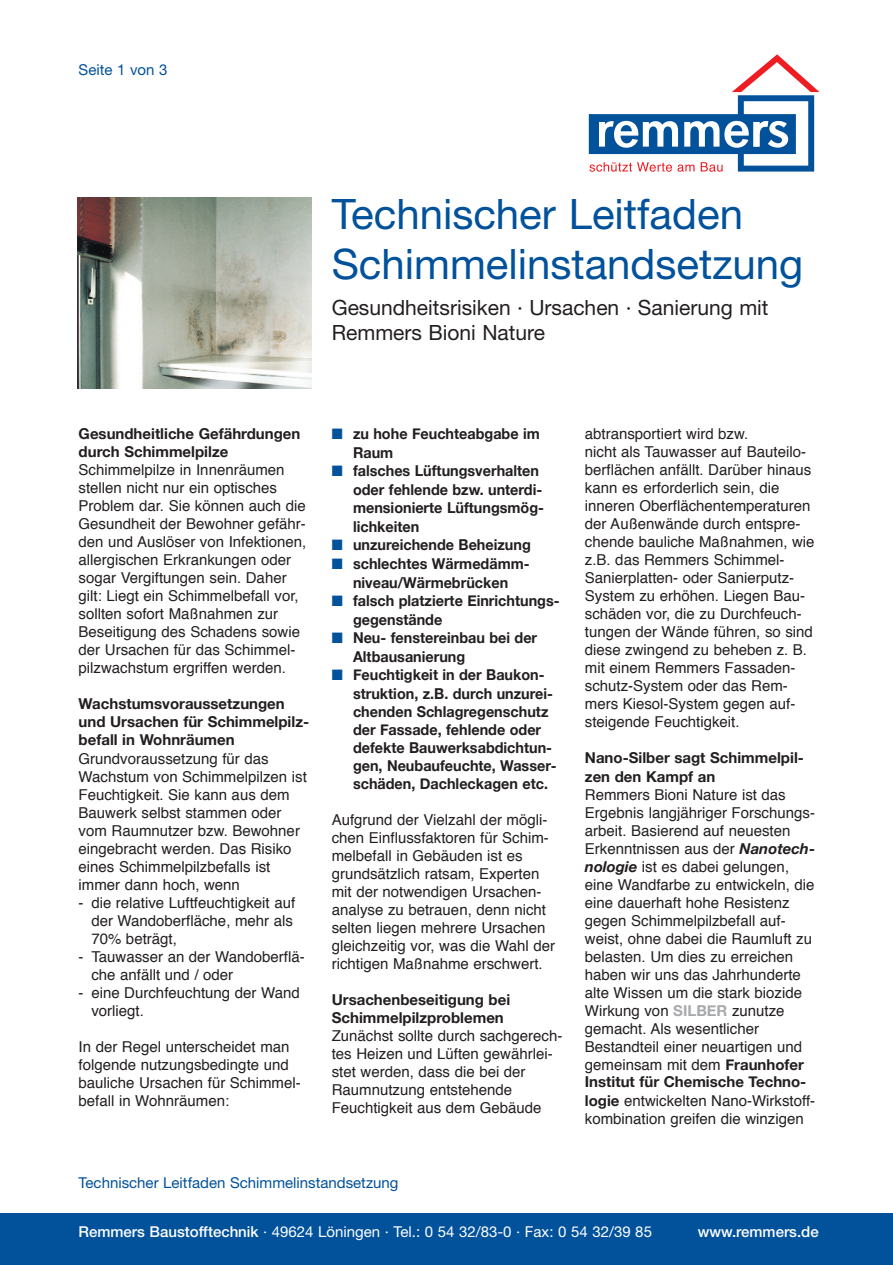
<style>
.page{position:relative;width:893px;height:1265px;background:#fff}
.page>*{position:absolute;margin:0;border:0;box-sizing:border-box;transform-origin:0 0}
.t1{font:42px/50.4px "Helvetica Neue";color:#01519b}
.t2{font:21px/25.2px "Helvetica Neue";color:#231f20}
.t3{font:15px/18px "Helvetica";color:#231f20}
.t4{font:700 15px/18.1px "Helvetica Neue";color:#231f20;scale:.96 1}
.t5{font:700 15px/18px "Helvetica Neue";color:#231f20}
.t6{font:15px "Helvetica Neue";color:#fff}
.t7{font:15px "Helvetica Neue";color:#01519b}
.t8{font:500 15px "Helvetica Neue";color:#fff}
.s1{color:#01519b}
.s2{font-family:"Helvetica Neue";font-weight:700;font-style:italic}
.s3{font-family:"Helvetica Neue";font-weight:700;color:#a8a9ad}
.s4{font-family:"Helvetica Neue";font-weight:700}
.s5{font-weight:500}
</style>
<div class="page">
<svg style="left:588px;top:54px;width:231px;height:118px"></svg>
<img style="left:77px;top:197px;width:234px;height:192px">
<div style="left:1px;top:1213px;width:891px;height:51px;background:#01519b"></div>
<p class="t7" style="left:79px;top:65px;width:90px">Seite 1 von 3</p>
<h1 class="t1" style="left:332px;top:193px;width:473px">Technischer Leitfaden<br>Schimmelinstandsetzung</h1>
<h2 class="t2" style="left:332px;top:296px;width:438px">Gesundheitsrisiken · Ursachen · Sanierung mit<br>Remmers Bioni Nature</h2>
<p class="t5" style="left:79px;top:424px;width:223px">Gesundheitliche Gefährdungen durch Schimmelpilze</p>
<p class="t3" style="left:79px;top:462px;width:229px">Schimmelpilze in Innenräumen stellen nicht nur ein optisches<br>Problem dar. Sie können auch die<br>Gesundheit der Bewohner gefähr&shy;den und Auslöser von Infektionen, allergischen Erkrankungen oder sogar Vergiftungen sein. Daher gilt: Liegt ein Schimmelbefall vor, sollten sofort Maßnahmen zur<br>Beseitigung des Schadens sowie der Ursachen für das Schimmel&shy;pilzwachstum ergriffen werden.</p>
<p class="t5" style="left:79px;top:694px;width:232px">Wachstumsvoraussetzungen und Ursachen für Schimmelpilz&shy;befall in Wohnräumen</p>
<p class="t3" style="left:79px;top:750px;width:230px">Grundvoraussetzung für das<br>Wachstum von Schimmelpilzen ist<br>Feuchtigkeit. Sie kann aus dem<br>Bauwerk selbst stammen oder vom Raumnutzer bzw. Bewohner eingebracht werden. Das Risiko eines Schimmelpilzbefalls ist immer dann hoch, wenn</p>
<p class="t3" style="left:91px;top:894px;width:205px;text-indent:-13px">- die relative Luftfeuchtigkeit auf der Wandoberfläche, mehr als<br>70% beträgt,</p>
<p class="t3" style="left:91px;top:948px;width:215px;text-indent:-13px">- Tauwasser an der Wandoberflä&shy;che anfällt und / oder</p>
<p class="t3" style="left:91px;top:984px;width:210px;text-indent:-13px">- eine Durchfeuchtung der Wand vorliegt.</p>
<p class="t3" style="left:79px;top:1038px;width:224px">In der Regel unterscheidet man folgende nutzungsbedingte und bauliche Ursachen für Schimmel&shy;befall in Wohnräumen:</p>
<p class="t4" style="left:353px;top:424px;width:196px;line-height:19.2px;text-indent:-21px"><span class="s1">■</span> zu hohe Feuchteabgabe im<br>Raum</p>
<p class="t4" style="left:353px;top:461px;width:200px;text-indent:-21px"><span class="s1">■</span> falsches Lüftungsverhalten oder fehlende bzw. unterdi&shy;mensionierte Lüftungsmög&shy;lichkeiten</p>
<p class="t4" style="left:332px;top:535px;width:209px"><span class="s1">■</span> unzureichende Beheizung</p>
<p class="t4" style="left:332px;top:553px;width:208px;line-height:19.2px;text-align:center"><span class="s1">■</span> schlechtes Wärmedämm&shy;niveau/Wärmebrücken</p>
<p class="t4" style="left:353px;top:590px;width:217px;line-height:19.2px;text-indent:-21px"><span class="s1">■</span> falsch platzierte Einrichtungs&shy;gegenstände</p>
<p class="t4" style="left:353px;top:627px;width:193px;line-height:19.2px;text-indent:-21px"><span class="s1">■</span> Neu- fenstereinbau bei der<br>Altbausanierung</p>
<p class="t4" style="left:353px;top:665px;width:214px;text-indent:-21px"><span class="s1">■</span> Feuchtigkeit in der Baukon&shy;struktion, z.B. durch unzurei&shy;chenden Schlagregenschutz der Fassade, fehlende oder defekte Bauwerksabdichtun&shy;gen, Neubaufeuchte, Wasser&shy;schäden, Dachleckagen etc.</p>
<p class="t3" style="left:332px;top:812px;width:225px">Aufgrund der Vielzahl der mögli&shy;chen Einflussfaktoren für Schim&shy;melbefall in Gebäuden ist es grundsätzlich ratsam, Experten mit der notwendigen Ursachen&shy;analyse zu betrauen, denn nicht selten liegen mehrere Ursachen gleichzeitig vor, was die Wahl der richtigen Maßnahme erschwert.</p>
<p class="t5" style="left:332px;top:990px;width:180px">Ursachenbeseitigung bei<br>Schimmelpilzproblemen</p>
<p class="t3" style="left:332px;top:1028px;width:232px">Zunächst sollte durch sachgerech&shy;tes Heizen und Lüften gewährlei&shy;stet werden, dass die bei der<br>Raumnutzung entstehende<br>Feuchtigkeit aus dem Gebäude</p>
<p class="t3" style="left:585px;top:426px;width:231px">abtransportiert wird bzw.<br>nicht als Tauwasser auf Bauteilo&shy;berflächen anfällt. Darüber hinaus kann es erforderlich sein, die inneren Oberflächentemperaturen der Außenwände durch entspre&shy;chende bauliche Maßnahmen, wie z.B. das Remmers Schimmel-<br>Sanierplatten- oder Sanierputz-<br>System zu erhöhen. Liegen Bau&shy;schäden vor, die zu Durchfeuch&shy;tungen der Wände führen, so sind diese zwingend zu beheben z. B. mit einem Remmers Fassaden&shy;schutz-System oder das Rem&shy;mers Kiesol-System gegen auf&shy;steigende Feuchtigkeit.</p>
<p class="t5" style="left:585px;top:748px;width:220px">Nano-Silber sagt Schimmelpil&shy;zen den Kampf an</p>
<p class="t3" style="left:585px;top:786px;width:232px">Remmers Bioni Nature ist das<br>Ergebnis langjähriger Forschungs&shy;arbeit. Basierend auf neuesten<br>Erkenntnissen aus der <span class="s2">Nanotech&shy;nologie</span> ist es dabei gelungen, eine Wandfarbe zu entwickeln, die eine dauerhaft hohe Resistenz gegen Schimmelpilzbefall auf&shy;weist, ohne dabei die Raumluft zu belasten. Um dies zu erreichen haben wir uns das Jahrhunderte alte Wissen um die stark biozide<br>Wirkung von <span class="s3">SILBER</span> zunutze gemacht. Als wesentlicher<br>Bestandteil einer neuartigen und gemeinsam mit dem <span class="s4">Fraunhofer</span></p>
<p class="t5" style="left:585px;top:1072px;width:223px">Institut für Chemische Techno-</p>
<p class="t3" style="left:585px;top:1092px;width:232px"><span class="s4">logie</span> entwickelten Nano-Wirkstoff&shy;kombination greifen die winzigen</p>
<p class="t7" style="left:79px;top:1177px;width:321px">Technischer Leitfaden Schimmelinstandsetzung</p>
<p class="t6" style="left:79px;top:1226px;width:575px"><span class="s5">Remmers Baustofftechnik</span> · 49624 Löningen · Tel.: 0 54 32/83-0 · Fax: 0 54 32/39 85</p>
<p class="t8" style="left:697px;top:1226px;width:122px">www.remmers.de</p>
</div>
